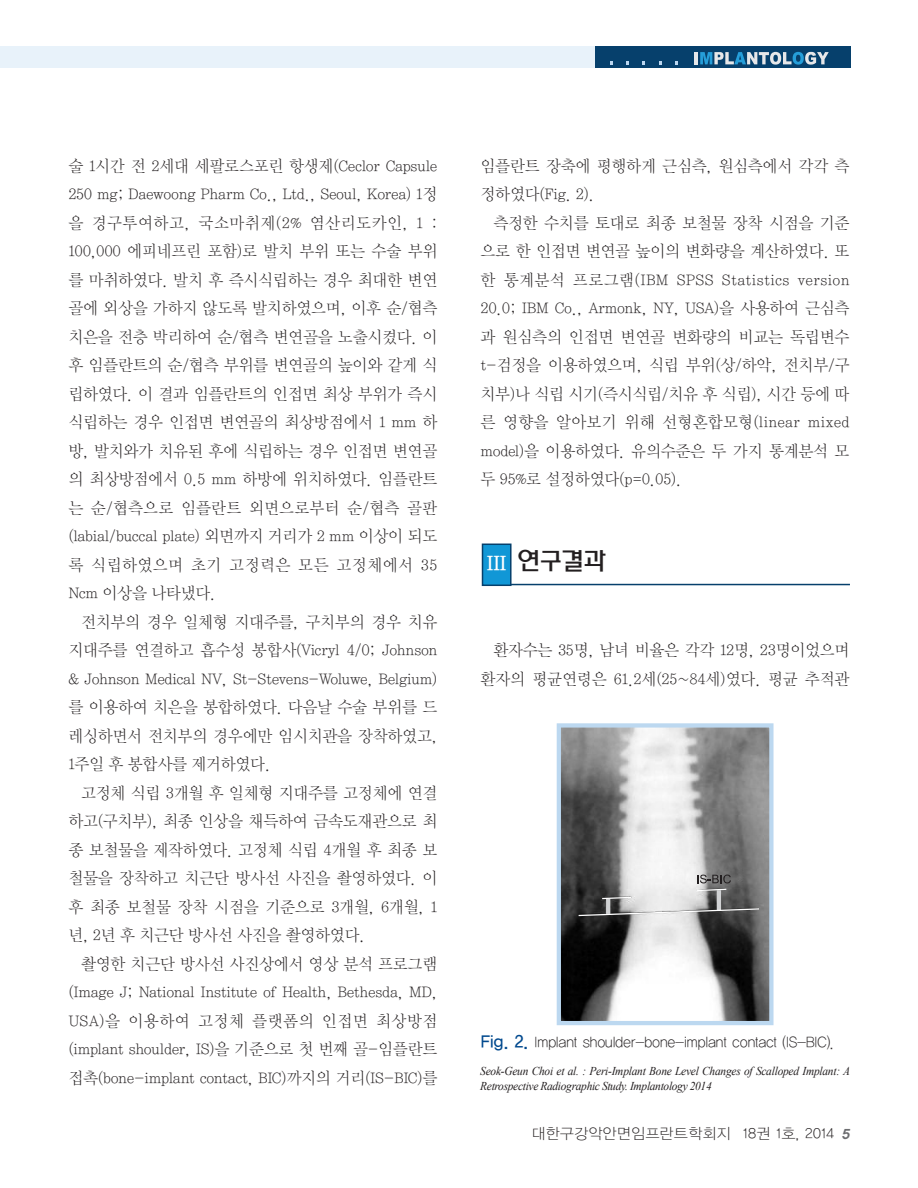
<style>
.page{position:relative;width:918px;height:1188px;background:#fff}
.page>*{position:absolute;margin:0;border:0;box-sizing:border-box;transform-origin:0 0}
.서론{font:25.5px "H Ysup M";color:#231f20;scale:.9 1}
.t1{font:22.5px "YDIY Mj O140 KS Cpc EUC H";color:#fff;scale:.95 1}
.본문{font:16.5px/28.5px "YDIY Mj O110 KS Cpc EUC H";letter-spacing:-.06em;color:#231f20;text-align:justify;scale:.95 1}
.그림설명{font:15.75px "YDIYGO110 KS Cpc EUC H";letter-spacing:-.07em;color:#231f20;scale:.95 1}
.t2{font:15px "YDIYGO110 KS Cpc EUC H";letter-spacing:-.05em;color:#231f20}
.표밑각주{font:italic 12px/15px "Times New Roman";letter-spacing:-.02em;color:#231f20;scale:.95 1}
.s1{font-family:"YDIYGO130 KS Cpc EUC H";font-size:18px;color:#01498e}
.s2{font-family:"YDIYGO360";font-style:italic;font-size:13.5px;color:#6c6d70}
</style>
<div class="page">
<div style="left:0;top:47px;width:600px;height:21px;background:#e8f2fa"></div>
<div style="left:596px;top:47px;width:255px;height:21px;background:#06406c"></div>
<svg style="left:695px;top:52px;width:134px;height:13px"></svg>
<hr style="left:506px;top:584px;width:344px;height:1px;background:#06406c">
<div style="left:483px;top:544px;width:28px;height:41px;background:#1197d6"></div>
<div style="left:482px;top:544px;width:30px;height:42px;border:2px solid #06406c"></div>
<img style="left:562px;top:728px;width:207px;height:292px">
<svg style="left:577px;top:875px;width:183px;height:42px;background:#949494"></svg>
<div style="left:557px;top:723px;width:217px;height:302px;border:4px solid #bcd8f0"></div>
<p class="본문" style="left:68px;top:151px;width:391px">술 1시간 전 2세대 세팔로스포린 항생제(Ceclor Capsule 250 mg; Daewoong Pharm Co., Ltd., Seoul, Korea) 1정 을 경구투여하고, 국소마취제(2% 염산리도카인, 1 :<br>100,000 에피네프린 포함)로 발치 부위 또는 수술 부위 를 마취하였다. 발치 후 즉시식립하는 경우 최대한 변연 골에 외상을 가하지 않도록 발치하였으며, 이후 순/협측 치은을 전층 박리하여 순/협측 변연골을 노출시켰다. 이 후 임플란트의 순/협측 부위를 변연골의 높이와 같게 식 립하였다. 이 결과 임플란트의 인접면 최상 부위가 즉시 식립하는 경우 인접면 변연골의 최상방점에서 1 mm 하 방, 발치와가 치유된 후에 식립하는 경우 인접면 변연골 의 최상방점에서 0.5 mm 하방에 위치하였다. 임플란트 는 순/협측으로 임플란트 외면으로부터 순/협측 골판 (labial/buccal plate) 외면까지 거리가 2 mm 이상이 되도 록 식립하였으며 초기 고정력은 모든 고정체에서 35<br>Ncm 이상을 나타냈다.</p>
<p class="본문" style="left:68px;top:607px;width:391px;text-indent:13px">전치부의 경우 일체형 지대주를, 구치부의 경우 치유 지대주를 연결하고 흡수성 봉합사(Vicryl 4/0; Johnson &amp; Johnson Medical NV, St-Stevens-Woluwe, Belgium) 를 이용하여 치은을 봉합하였다. 다음날 수술 부위를 드 레싱하면서 전치부의 경우에만 임시치관을 장착하였고, 1주일 후 봉합사를 제거하였다.</p>
<p class="본문" style="left:68px;top:778px;width:391px;text-indent:13px">고정체 식립 3개월 후 일체형 지대주를 고정체에 연결 하고(구치부), 최종 인상을 채득하여 금속도재관으로 최 종 보철물을 제작하였다. 고정체 식립 4개월 후 최종 보 철물을 장착하고 치근단 방사선 사진을 촬영하였다. 이 후 최종 보철물 장착 시점을 기준으로 3개월, 6개월, 1 년, 2년 후 치근단 방사선 사진을 촬영하였다.</p>
<p class="본문" style="left:68px;top:949px;width:391px;text-indent:13px">촬영한 치근단 방사선 사진상에서 영상 분석 프로그램 (Image J; National Institute of Health, Bethesda, MD, USA)을 이용하여 고정체 플랫폼의 인접면 최상방점 (implant shoulder, IS)을 기준으로 첫 번째 골-임플란트 접촉(bone-implant contact, BIC)까지의 거리(IS-BIC)를</p>
<p class="본문" style="left:480px;top:151px;width:391px">임플란트 장축에 평행하게 근심측, 원심측에서 각각 측 정하였다(Fig. 2).</p>
<p class="본문" style="left:480px;top:208px;width:391px;text-indent:13px">측정한 수치를 토대로 최종 보철물 장착 시점을 기준 으로 한 인접면 변연골 높이의 변화량을 계산하였다. 또 한 통계분석 프로그램(IBM SPSS Statistics version 20.0; IBM Co., Armonk, NY, USA)을 사용하여 근심측 과 원심측의 인접면 변연골 변화량의 비교는 독립변수 t-검정을 이용하였으며, 식립 부위(상/하악, 전치부/구 치부)나 식립 시기(즉시식립/치유 후 식립), 시간 등에 따 른 영향을 알아보기 위해 선형혼합모형(linear mixed model)을 이용하였다. 유의수준은 두 가지 통계분석 모 두 95%로 설정하였다(p=0.05).</p>
<p class="t1" style="left:486px;top:552px;width:24px">III</p>
<p class="서론" style="left:518px;top:548px;width:100px">연구결과</p>
<p class="본문" style="left:480px;top:636px;width:391px;text-align:right">환자수는 35명, 남녀 비율은 각각 12명, 23명이었으며 환자의 평균연령은 61.2세(25~84세)였다. 평균 추적관</p>
<p class="그림설명" style="left:480px;top:1035px;width:374px"><span class="s1">Fig. 2.</span> Implant shoulder-bone-implant contact (IS-BIC).</p>
<p class="표밑각주" style="left:480px;top:1063px;width:391px">Seok-Geun Choi et al. : Peri-Implant Bone Level Changes of Scalloped Implant: A<br>Retrospective Radiographic Study. Implantology 2014</p>
<p class="t2" style="left:531px;top:1126px;width:323px">대한구강악안면임프란트학회지 18권 1호, 2014 <span class="s2">5</span></p>
</div>
